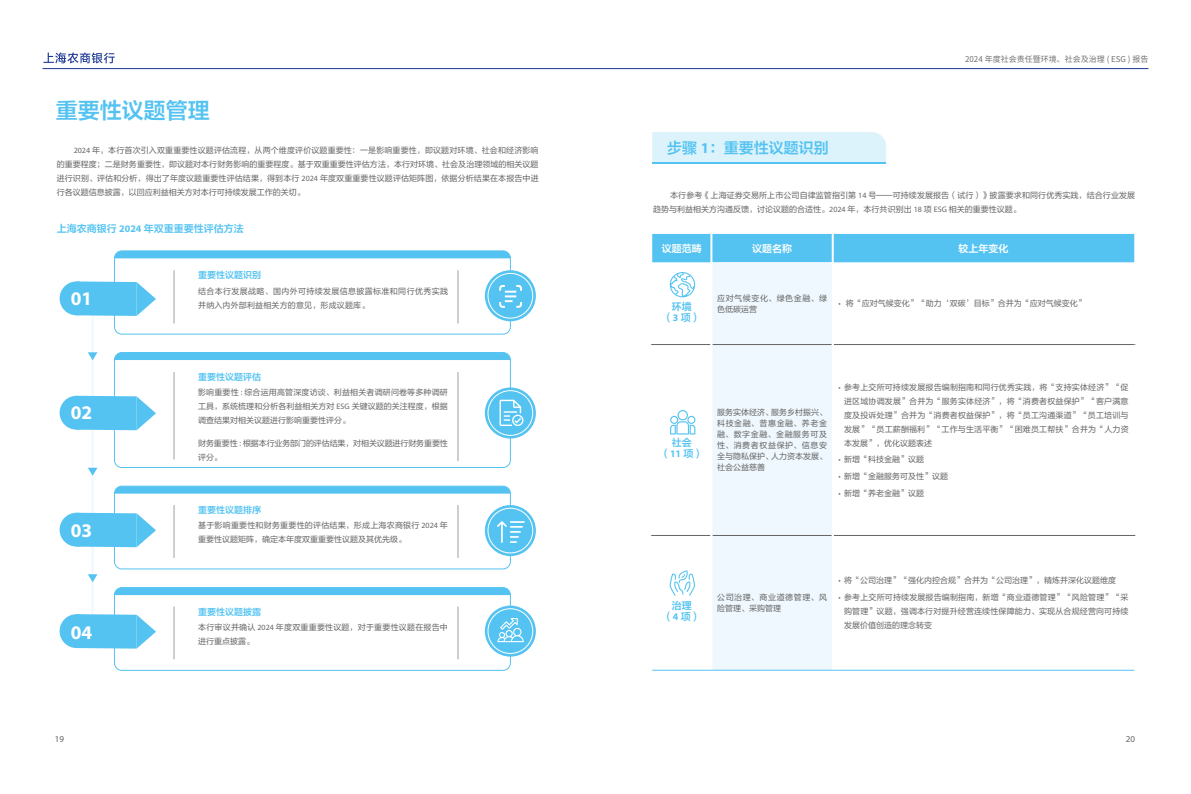
<style>
.page{position:relative;width:1191px;height:794px;background:#fff}
.page>*{position:absolute;margin:0;border:0;box-sizing:border-box;transform-origin:0 0}
.t1{font:22px "FZLTZCHJW GB1 0";color:#54c3f1}
.t2{font:700 19.3px "Myriad Pro";color:#fff}
.t3{font:15px "FZLTZCHJW GB1 0";color:#54c3f1}
.t4{font:10px/11px "FZLTZCHJW GB1 0";color:#54c3f1;text-align:center}
.t5{font:10px "FZLTZCHJW GB1 0";color:#fff}
.t6{font:9px "FZLTZCHJW GB1 0";color:#54c3f1}
.t7{font:9px "Myriad Pro";color:#656464}
.t8{font:8px/14px "FZLTHJW GB1 0";letter-spacing:.01em;color:#656464;text-align:justify}
.t9{font:8px/11px "FZLTHJW GB1 0";letter-spacing:.075em;color:#656464}
.t10{font:8px/14px "FZLTHJW GB1 0";letter-spacing:-.015em;color:#656464}
.t11{font:8px "FZLTHJW GB1 0";letter-spacing:.045em;color:#656464}
.t12{font:8px "Source Han Sans CN";color:#727171}
.s1{font-family:"Myriad Pro";font-weight:700;color:#fff}
.s2{font-family:"Myriad Pro"}
.s3{font-family:"Myriad Pro";font-weight:700}
</style>
<div class="page">
<hr style="left:43px;top:68px;width:1105px;height:1px;background:#1d3994">
<svg style="left:43px;top:52px;width:72px;height:11px"></svg>
<hr style="left:92px;top:311px;width:2px;height:308px;background:#eff8fe">
<div style="left:652px;top:234px;width:482px;height:28px;background:#54c3f1"></div>
<div style="left:712px;top:262px;width:119px;height:408px;background:#eff8fe"></div>
<hr style="left:833px;top:344px;width:302px;height:1px;background:#656464">
<hr style="left:833px;top:535px;width:302px;height:1px;background:#656464">
<hr style="left:651px;top:344px;width:59px;height:1px;background:#656464">
<hr style="left:651px;top:535px;width:59px;height:1px;background:#656464">
<hr style="left:712px;top:344px;width:119px;height:1px;background:#656464">
<hr style="left:712px;top:535px;width:119px;height:1px;background:#656464">
<hr style="left:711px;top:670px;width:121px;height:1px;background:#54c3f1">
<hr style="left:710px;top:234px;width:2px;height:28px;background:#fff">
<hr style="left:831px;top:234px;width:2px;height:28px;background:#fff">
<hr style="left:652px;top:670px;width:59px;height:1px;background:#54c3f1">
<hr style="left:832px;top:670px;width:302px;height:1px;background:#54c3f1">
<svg style="left:670px;top:272px;width:25px;height:25px"></svg>
<svg style="left:670px;top:410px;width:25px;height:24px"></svg>
<svg style="left:669px;top:570px;width:26px;height:26px"></svg>
<div style="left:114px;top:251px;width:396px;height:83px;border:1px solid #54c3f1;border-radius:7px"></div>
<div style="left:114px;top:251px;width:396px;height:7px;background:#54c3f1"></div>
<div style="left:60px;top:281px;width:33px;height:34px;background:#54c3f1;border-radius:50%"></div>
<svg style="left:77px;top:281px;width:79px;height:35px"></svg>
<hr style="left:174px;top:270px;width:1px;height:53px;background:#9fa0a0">
<hr style="left:458px;top:270px;width:1px;height:53px;background:#9fa0a0">
<svg style="left:485px;top:270px;width:51px;height:51px"></svg>
<div style="left:488px;top:273px;width:45px;height:45px;border:1px solid #fff;border-radius:50%"></div>
<svg style="left:499px;top:285px;width:23px;height:23px"></svg>
<svg style="left:88px;top:352px;width:9px;height:8px"></svg>
<svg style="left:88px;top:468px;width:9px;height:8px"></svg>
<svg style="left:88px;top:574px;width:9px;height:8px"></svg>
<div style="left:114px;top:352px;width:396px;height:116px;border:1px solid #54c3f1;border-radius:7px"></div>
<div style="left:114px;top:352px;width:396px;height:8px;background:#54c3f1"></div>
<div style="left:60px;top:396px;width:33px;height:34px;background:#54c3f1;border-radius:50%"></div>
<svg style="left:77px;top:396px;width:79px;height:34px"></svg>
<hr style="left:174px;top:372px;width:1px;height:87px;background:#9fa0a0">
<hr style="left:458px;top:372px;width:1px;height:89px;background:#9fa0a0">
<svg style="left:485px;top:387px;width:51px;height:51px"></svg>
<div style="left:488px;top:390px;width:45px;height:45px;border:1px solid #fff;border-radius:50%"></div>
<svg style="left:499px;top:400px;width:24px;height:26px"></svg>
<div style="left:114px;top:486px;width:396px;height:83px;border:1px solid #54c3f1;border-radius:7px"></div>
<svg style="left:114px;top:486px;width:396px;height:7px;background:#56c3f1"></svg>
<div style="left:60px;top:513px;width:33px;height:33px;background:#54c3f1;border-radius:50%"></div>
<svg style="left:77px;top:513px;width:79px;height:34px"></svg>
<hr style="left:174px;top:505px;width:1px;height:53px;background:#9fa0a0">
<hr style="left:458px;top:505px;width:1px;height:53px;background:#9fa0a0">
<svg style="left:485px;top:505px;width:51px;height:51px"></svg>
<div style="left:488px;top:508px;width:45px;height:45px;border:1px solid #fff;border-radius:50%"></div>
<svg style="left:497px;top:521px;width:28px;height:22px"></svg>
<div style="left:114px;top:587px;width:396px;height:83px;border:1px solid #54c3f1;border-radius:7px"></div>
<svg style="left:114px;top:587px;width:396px;height:8px;background:#56c3f1"></svg>
<div style="left:60px;top:614px;width:33px;height:34px;background:#54c3f1;border-radius:50%"></div>
<svg style="left:79px;top:614px;width:77px;height:34px"></svg>
<hr style="left:174px;top:606px;width:1px;height:53px;background:#9fa0a0">
<hr style="left:458px;top:606px;width:1px;height:53px;background:#9fa0a0">
<svg style="left:485px;top:605px;width:51px;height:51px"></svg>
<div style="left:488px;top:608px;width:45px;height:45px;border:1px solid #fff;border-radius:50%"></div>
<svg style="left:497px;top:618px;width:27px;height:24px"></svg>
<div style="left:652px;top:132px;width:234px;height:30px;background:#ddf3fc"></div>
<hr style="left:652px;top:162px;width:234px;height:2px;background:#54c3f1">
<h1 class="t1" style="left:39px;top:98px;width:172px"><span class="s1">3</span> 重要性议题管理</h1>
<p class="t8" style="left:57px;top:143px;width:483px;text-indent:17px"><span class="s2">2024</span> 年，本行首次引入双重重要性议题评估流程，从两个维度评价议题重要性：一是影响重要性，即议题对环境、社会和经济影响的重要程度；二是财务重要性，即议题对本行财务影响的重要程度。基于双重重要性评估方法，本行对环境、社会及治理领域的相关议题进行识别、评估和分析，得出了年度议题重要性评估结果，得到本行 <span class="s2">2024</span> 年度双重重要性议题评估矩阵图，依据分析结果在本报告中进行各议题信息披露，以回应利益相关方对本行可持续发展工作的关切。</p>
<p class="t4" style="left:57px;top:223px;width:189px">上海农商银行 <span class="s3">2024</span> 年双重重要性评估方法</p>
<p class="t6" style="left:198px;top:270px;width:64px">重要性议题识别</p>
<p class="t11" style="left:198px;top:286px;width:251px">结合本行发展战略、国内外可持续发展信息披露标准和同行优秀实践</p>
<h2 class="t2" style="left:71px;top:286px;width:23px">01</h2>
<p class="t8" style="left:198px;top:298px;width:173px">并纳入内外部利益相关方的意见，形成议题库。</p>
<h2 class="t2" style="left:71px;top:400px;width:23px">02</h2>
<h2 class="t2" style="left:71px;top:518px;width:23px">03</h2>
<h2 class="t2" style="left:71px;top:619px;width:23px">04</h2>
<p class="t6" style="left:198px;top:372px;width:64px">重要性议题评估</p>
<p class="t8" style="left:198px;top:386px;width:251px">影响重要性 <span class="s2">:</span> 综合运用高管深度访谈、利益相关者调研问卷等多种调研工具，系统梳理和分析各利益相关方对 <span class="s2">ESG</span> 关键议题的关注程度，根据调查结果对相关议题进行影响重要性评分。</p>
<p class="t10" style="left:198px;top:436px;width:251px">财务重要性 <span class="s2">:</span> 根据本行业务部门的评估结果，对相关议题进行财务重要性评分。</p>
<p class="t6" style="left:198px;top:505px;width:64px">重要性议题排序</p>
<p class="t8" style="left:198px;top:519px;width:251px">基于影响重要性和财务重要性的评估结果，形成上海农商银行 <span class="s2">2024</span> 年</p>
<p class="t8" style="left:198px;top:533px;width:209px">重要性议题矩阵，确定本年度双重重要性议题及其优先级。</p>
<p class="t6" style="left:198px;top:606px;width:64px">重要性议题披露</p>
<p class="t8" style="left:198px;top:620px;width:251px">本行审议并确认 <span class="s2">2024</span> 年度双重重要性议题，对于重要性议题在报告中进行重点披露。</p>
<h3 class="t3" style="left:667px;top:139px;width:163px">步骤 <span class="s3">1</span>：重要性议题识别</h3>
<p class="t12" style="left:965px;top:55px;width:185px">2024 年度社会责任暨环境、社会及治理 ( ESG ) 报告</p>
<p class="t8" style="left:653px;top:188px;width:483px;text-indent:17px">本行参考《上海证券交易所上市公司自律监管指引第 <span class="s2">14</span> 号——可持续发展报告（试行）》披露要求和同行优秀实践，结合行业发展趋势与利益相关方沟通反馈，讨论议题的合适性。<span class="s2">2024</span> 年，本行共识别出 <span class="s2">18</span> 项 <span class="s2">ESG</span> 相关的重要性议题。</p>
<p class="t5" style="left:662px;top:243px;width:41px">议题范畴</p>
<p class="t5" style="left:752px;top:243px;width:41px">议题名称</p>
<p class="t5" style="left:958px;top:243px;width:51px">较上年变化</p>
<p class="t4" style="left:663px;top:301px;width:40px">环境<br>（<span class="s3">3</span> 项）</p>
<p class="t9" style="left:717px;top:292px;width:111px">应对气候变化、绿色金融、绿色低碳运营</p>
<p class="t8" style="left:838px;top:296px;width:249px"><span class="s2">•</span> 将“应对气候变化”“助力‘双碳’目标”合并为“应对气候变化”</p>
<p class="t4" style="left:660px;top:438px;width:45px">社会（<span class="s3">11</span> 项）</p>
<p class="t8" style="left:717px;top:407px;width:111px;line-height:11px">服务实体经济、服务乡村振兴、科技金融、普惠金融、养老金融、数字金融、金融服务可及性、消费者权益保护、信息安全与隐私保护、人力资本发展、社会公益慈善</p>
<p class="t8" style="left:844px;top:380px;width:286px;text-indent:-6px"><span class="s2">•</span> 参考上交所可持续发展报告编制指南和同行优秀实践，将“支持实体经济”“促进区域协调发展”合并为“服务实体经济”，将“消费者权益保护”“客户满意度及投诉处理”合并为“消费者权益保护”，将“员工沟通渠道”“员工培训与发展”“员工薪酬福利”“工作与生活平衡”“困难员工帮扶”合并为“人力资本发展”，优化议题表述</p>
<p class="t8" style="left:838px;top:453px;width:87px"><span class="s2">•</span> 新增“科技金融”议题</p>
<p class="t8" style="left:838px;top:470px;width:111px"><span class="s2">•</span> 新增“金融服务可及性”议题</p>
<p class="t8" style="left:838px;top:486px;width:87px"><span class="s2">•</span> 新增“养老金融”议题</p>
<p class="t4" style="left:663px;top:601px;width:40px">治理<br>（<span class="s3">4</span> 项）</p>
<p class="t9" style="left:717px;top:592px;width:111px">公司治理、商业道德管理、风险管理、采购管理</p>
<p class="t8" style="left:838px;top:574px;width:279px"><span class="s2">•</span> 将“公司治理”“强化内控合规”合并为“公司治理”，精炼并深化议题维度</p>
<p class="t8" style="left:844px;top:590px;width:286px;text-indent:-6px"><span class="s2">•</span> 参考上交所可持续发展报告编制指南，新增“商业道德管理”“风险管理”“采购管理”议题，强调本行对提升经营连续性保障能力、实现从合规经营向可持续发展价值创造的理念转变</p>
<p class="t7" style="left:55px;top:733px;width:11px">19</p>
<p class="t7" style="left:1126px;top:733px;width:11px">20</p>
</div>
